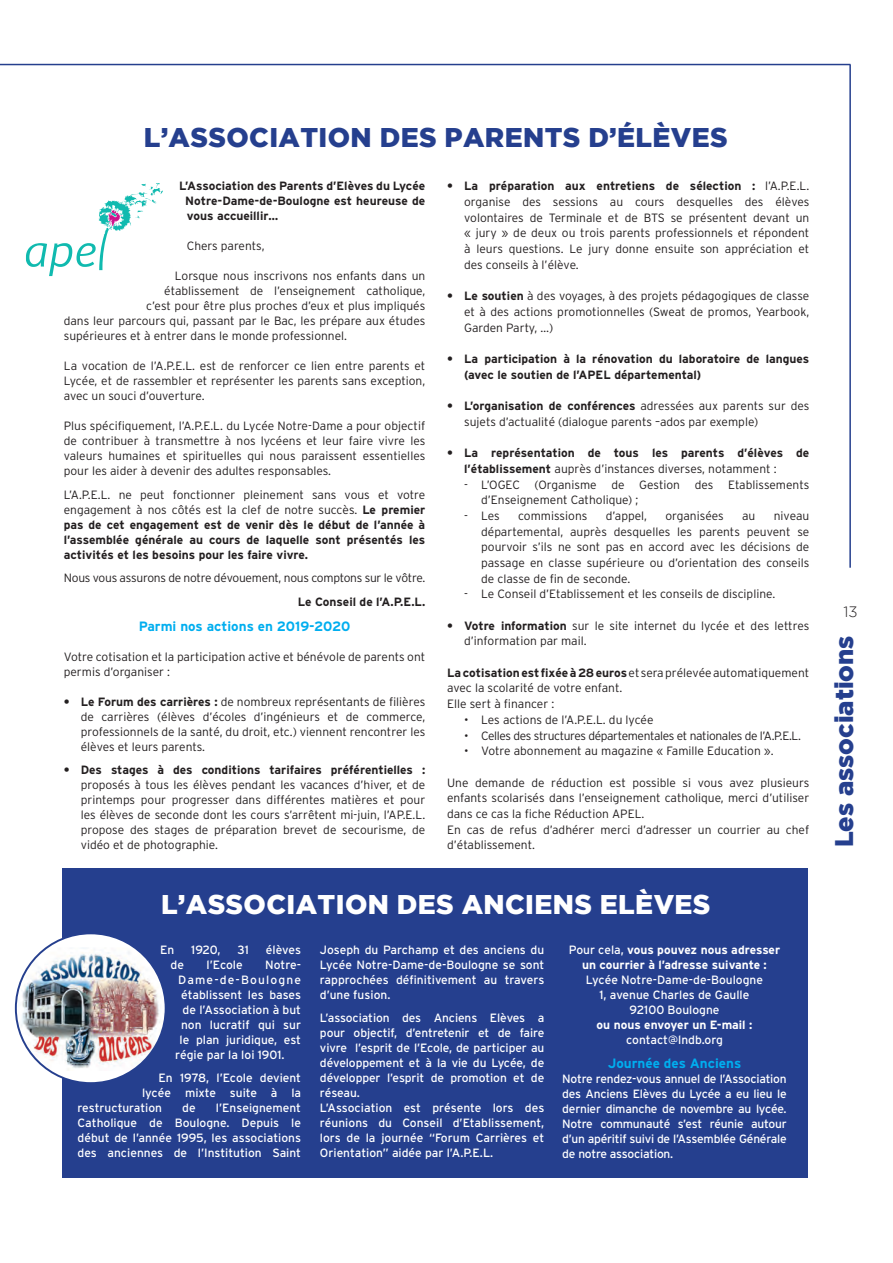
<style>
.page{position:relative;width:893px;height:1263px;background:#fff}
.page>*{position:absolute;margin:0;border:0;box-sizing:border-box;transform-origin:0 0}
.t1{font:900 27px "Gotham";letter-spacing:.015em;color:#253f8e}
.t2{font:900 27px "Gotham";letter-spacing:.015em;color:#fff}
.t3{font:900 25.5px "Gotham";color:#253f8e}
.t4{font:300 15px "Gotham";color:#231f20}
.t5{font:700 13.5px "Interstate";color:#00aeef}
.t6{font:300 12px/15.8px "Interstate";color:#231f20;text-align:justify}
.t7{font:12px/15px "Interstate";color:#fff;text-align:justify}
.t8{font:700 12px/15px "Interstate";color:#231f20;text-align:justify}
.t9{font:700 12px/15px "Interstate";color:#fff;text-align:center}
.t10{font:300 12px "Interstate";letter-spacing:-.03em;color:#231f20}
.t11{font:300 12px "Interstate";letter-spacing:-.02em;color:#231f20}
.t12{font:12px "Interstate";letter-spacing:.095em;color:#fff}
.s1{font-weight:300}
.s2{font-weight:700}
.s3{font-weight:400}
</style>
<div class="page">
<hr style="left:849px;top:64px;width:2px;height:504px;background:#253f8e">
<hr style="left:0;top:64px;width:850px;height:1px;background:#253f8e">
<svg style="left:26px;top:183px;width:137px;height:93px"></svg>
<div style="left:62px;top:868px;width:746px;height:310px;background:#253f8e"></div>
<svg style="left:16px;top:933px;width:150px;height:150px;background:#dde1ed"></svg>
<img style="left:16px;top:947px;width:148px;height:124px">
<h1 class="t1" style="left:144px;top:122px;width:585px">L’ASSOCIATION DES PARENTS D’ÉLÈVES</h1>
<p class="t8" style="left:185px;top:179px;width:242px;text-indent:-6px">L’Association des Parents d’Elèves du Lycée Notre-Dame-de-Boulogne est heureuse de vous accueillir…</p>
<p class="t6" style="left:187px;top:238px;width:79px">Chers parents,</p>
<p class="t6" style="left:175px;top:268px;width:252px">Lorsque nous inscrivons nos enfants dans un</p>
<p class="t6" style="left:164px;top:283px;width:263px">établissement de l’enseignement catholique,</p>
<p class="t6" style="left:146px;top:298px;width:281px">c’est pour être plus proches d’eux et plus impliqués</p>
<p class="t6" style="left:64px;top:313px;width:363px">dans leur parcours qui, passant par le Bac, les prépare aux études</p>
<p class="t6" style="left:64px;top:328px;width:285px">supérieures et à entrer dans le monde professionnel.</p>
<p class="t6" style="left:64px;top:359px;width:363px;line-height:15px">La vocation de l’A.P.E.L. est de renforcer ce lien entre parents et Lycée, et de rassembler et représenter les parents sans exception, avec un souci d’ouverture.</p>
<p class="t6" style="left:64px;top:419px;width:363px;line-height:15px">Plus spécifiquement, l’A.P.E.L. du Lycée Notre-Dame a pour objectif de contribuer à transmettre à nos lycéens et leur faire vivre les valeurs humaines et spirituelles qui nous paraissent essentielles pour les aider à devenir des adultes responsables.</p>
<p class="t8" style="left:64px;top:487px;width:363px"><span class="s1">L’A.P.E.L. ne peut fonctionner pleinement sans vous et votre engagement à nos côtés est la clef de notre succès.</span> Le premier pas de cet engagement est de venir dès le début de l’année à l’assemblée générale au cours de laquelle sont présentés les activités et les besoins pour les faire vivre.</p>
<p class="t11" style="left:64px;top:571px;width:363px">Nous vous assurons de notre dévouement, nous comptons sur le vôtre.</p>
<p class="t8" style="left:298px;top:594px;width:129px">Le Conseil de l’A.P.E.L.</p>
<p class="t5" style="left:139px;top:618px;width:213px">Parmi nos actions en 2019-2020</p>
<p class="t6" style="left:64px;top:649px;width:363px;line-height:15px">Votre cotisation et la participation active et bénévole de parents ont permis d’organiser :</p>
<p class="t6" style="left:81px;top:694px;width:346px;line-height:15px;text-indent:-17px"><span class="s2">• Le Forum des carrières :</span> de nombreux représentants de filières de carrières (élèves d’écoles d’ingénieurs et de commerce, professionnels de la santé, du droit, etc.) viennent rencontrer les élèves et leurs parents.</p>
<p class="t8" style="left:64px;top:762px;width:363px">• Des stages à des conditions tarifaires préférentielles :</p>
<p class="t6" style="left:81px;top:777px;width:346px;line-height:15px">proposés à tous les élèves pendant les vacances d’hiver, et de printemps pour progresser dans différentes matières et pour les élèves de seconde dont les cours s’arrêtent mi-juin, l’AP.E.L. propose des stages de préparation brevet de secourisme, de vidéo et de photographie.</p>
<p class="t6" style="left:464px;top:178px;width:347px;text-indent:-17px"><span class="s2">• La préparation aux entretiens de sélection :</span> l’A.P.E.L. organise des sessions au cours desquelles des élèves volontaires de Terminale et de BTS se présentent devant un « jury » de deux ou trois parents professionnels et répondent à leurs questions. Le jury donne ensuite son appréciation et des conseils à l’élève.</p>
<p class="t6" style="left:464px;top:288px;width:347px;text-indent:-17px"><span class="s2">• Le soutien</span> à des voyages, à des projets pédagogiques de classe et à des actions promotionnelles (Sweat de promos, Yearbook, Garden Party, …)</p>
<p class="t8" style="left:464px;top:351px;width:347px;line-height:15.8px;text-indent:-17px">• La participation à la rénovation du laboratoire de langues (avec le soutien de l’APEL départemental)</p>
<p class="t6" style="left:464px;top:398px;width:347px;text-indent:-17px"><span class="s2">• L’organisation de conférences</span> adressées aux parents sur des sujets d’actualité (dialogue parents –ados par exemple)</p>
<p class="t8" style="left:464px;top:445px;width:347px;line-height:15.8px;text-indent:-17px">• La représentation de tous les parents d’élèves de l’établissement <span class="s1">auprès d’instances diverses, notamment :</span></p>
<p class="t6" style="left:481px;top:476px;width:330px;text-indent:-17px">- L’OGEC (Organisme de Gestion des Etablissements d’Enseignement Catholique) ;</p>
<p class="t6" style="left:464px;top:508px;width:37px">- Les</p>
<p class="t6" style="left:518px;top:508px;width:71px">commissions</p>
<p class="t6" style="left:606px;top:508px;width:43px">d’appel,</p>
<p class="t6" style="left:665px;top:508px;width:60px">organisées</p>
<p class="t6" style="left:742px;top:508px;width:15px">au</p>
<p class="t6" style="left:481px;top:508px;width:330px;text-indent:293px">niveau départemental, auprès desquelles les parents peuvent se pourvoir s’ils ne sont pas en accord avec les décisions de passage en classe supérieure ou d’orientation des conseils de classe de fin de seconde.</p>
<p class="t6" style="left:464px;top:586px;width:313px">- Le Conseil d’Etablissement et les conseils de discipline.</p>
<p class="t6" style="left:464px;top:617px;width:347px;text-indent:-17px"><span class="s2">• Votre information</span> sur le site internet du lycée et des lettres d’information par mail.</p>
<p class="t6" style="left:447px;top:664px;width:364px;text-align:left"><span class="s2">La cotisation est fixée à 28 euros</span> et sera prélevée automatiquement avec la scolarité de votre enfant.<br>Elle sert à financer :</p>
<p class="t6" style="left:464px;top:712px;width:191px">• Les actions de l’A.P.E.L. du lycée</p>
<p class="t10" style="left:464px;top:728px;width:338px">• Celles des structures départementales et nationales de l’A.P.E.L.</p>
<p class="t6" style="left:464px;top:743px;width:311px">• Votre abonnement au magazine « Famille Education ».</p>
<p class="t6" style="left:447px;top:774px;width:364px;text-align:left">Une demande de réduction est possible si vous avez plusieurs enfants scolarisés dans l’enseignement catholique, merci d’utiliser dans ce cas la fiche Réduction APEL.<br>En cas de refus d’adhérer merci d’adresser un courrier au chef d’établissement.</p>
<h1 class="t2" style="left:161px;top:889px;width:551px">L’ASSOCIATION DES ANCIENS ELÈVES</h1>
<p class="t7" style="left:160px;top:942px;width:16px">En</p>
<p class="t7" style="left:191px;top:942px;width:31px">1920,</p>
<p class="t7" style="left:238px;top:942px;width:13px">31</p>
<p class="t7" style="left:266px;top:942px;width:37px">élèves</p>
<p class="t7" style="left:171px;top:957px;width:15px">de</p>
<p class="t7" style="left:207px;top:957px;width:38px">l’Ecole</p>
<p class="t7" style="left:265px;top:957px;width:37px">Notre-</p>
<p class="t12" style="left:178px;top:973px;width:124px">Dame-de-Boulogne</p>
<p class="t7" style="left:181px;top:987px;width:121px">établissent les bases</p>
<p class="t7" style="left:183px;top:1002px;width:120px">de l’Association à but</p>
<p class="t7" style="left:181px;top:1017px;width:121px">non lucratif qui sur</p>
<p class="t7" style="left:180px;top:1032px;width:123px">le plan juridique, est</p>
<p class="t7" style="left:175px;top:1047px;width:111px">régie par la loi 1901.</p>
<p class="t7" style="left:159px;top:1070px;width:144px">En 1978, l’Ecole devient</p>
<p class="t7" style="left:142px;top:1085px;width:160px">lycée mixte suite à la</p>
<p class="t7" style="left:78px;top:1100px;width:86px">restructuration</p>
<p class="t7" style="left:182px;top:1100px;width:15px">de</p>
<p class="t7" style="left:320px;top:942px;width:226px">Joseph du Parchamp et des anciens du Lycée Notre-Dame-de-Boulogne se sont rapprochées définitivement au travers d’une fusion.</p>
<p class="t7" style="left:320px;top:1010px;width:226px;text-align:left">L’association des Anciens Elèves a pour objectif, d’entretenir et de faire vivre l’esprit de l’Ecole, de participer au développement et à la vie du Lycée, de développer l’esprit de promotion et de réseau.<br>L’Association est présente lors des réunions du Conseil d’Etablissement, lors de la journée “Forum Carrières et Orientation” aidée par l’A.P.E.L.</p>
<p class="t9" style="left:569px;top:942px;width:213px"><span class="s3">Pour cela,</span> vous pouvez nous adresser un courrier à l’adresse suivante :</p>
<p class="t7" style="left:586px;top:972px;width:179px;text-align:center">Lycée Notre-Dame-de-Boulogne<br>1, avenue Charles de Gaulle<br>92100 Boulogne</p>
<p class="t9" style="left:597px;top:1017px;width:157px">ou nous envoyer un E-mail :</p>
<p class="t7" style="left:626px;top:1032px;width:98px">contact@lndb.org</p>
<p class="t5" style="left:608px;top:1056px;width:135px">Journée des Anciens</p>
<p class="t7" style="left:562px;top:1072px;width:226px">Notre rendez-vous annuel de l’Association des Anciens Elèves du Lycée a eu lieu le dernier dimanche de novembre au lycée.<br>Notre communauté s’est réunie autour d’un apéritif suivi de l’Assemblée Générale de notre association.</p>
<p class="t7" style="left:78px;top:1100px;width:225px;text-indent:138px">l’Enseignement Catholique de Boulogne. Depuis le début de l’année 1995, les associations des anciennes de l’Institution Saint</p>
<p class="t4" style="left:843px;top:603px;width:16px">13</p>
<h2 class="t3" style="left:829px;top:847px;width:213px;rotate:-90deg">Les associations</h2>
</div>
